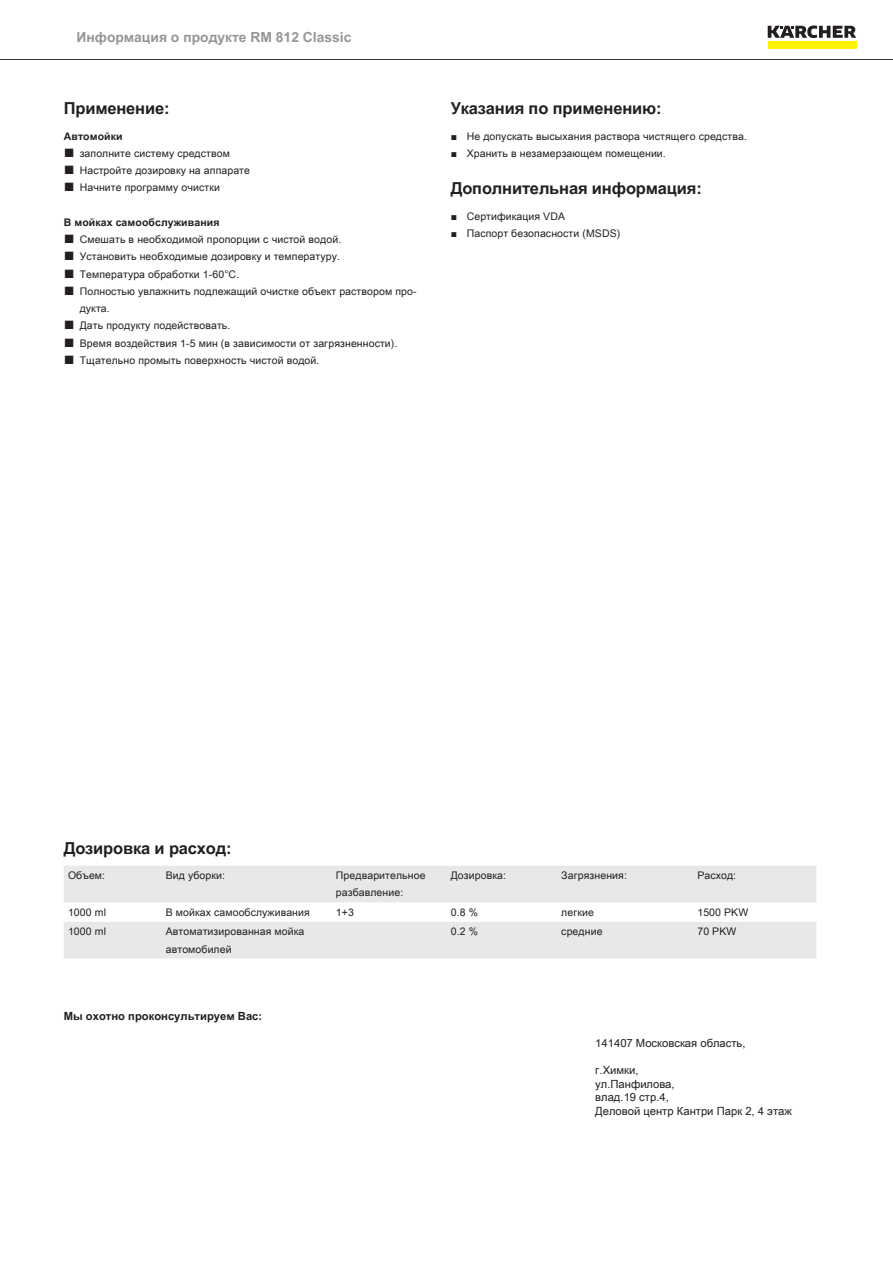
<style>
.page{position:relative;width:893px;height:1263px;background:#fff}
.page>*{position:absolute;margin:0;border:0;box-sizing:border-box;transform-origin:0 0}
.t1{font:700 16.5px "Arial Unicode MS";letter-spacing:-.01em;color:#231f20}
.t2{font:700 13.8px "Arial Unicode MS";color:#949698}
.t3{font:11.25px/13.5px "Arial Unicode MS";color:#231f20}
.t4{font:700 11.25px "Arial Unicode MS";color:#231f20}
.t5{font:10.5px/17.2px "Arial Unicode MS";letter-spacing:.01em;color:#231f20}
.t6{font:700 10.5px "Arial Unicode MS";letter-spacing:.01em;color:#231f20}
.s1{font-family:"Arial";font-size:18px}
.s2{font-family:"Arial"}
</style>
<div class="page">
<hr style="left:0;top:59px;width:893px;height:1px;background:#231f20">
<div style="left:768px;top:42px;width:88px;height:7px;background:#fff200"></div>
<svg style="left:768px;top:26px;width:88px;height:12px"></svg>
<svg style="left:64px;top:866px;width:752px;height:92px;fill:#e7e8e8"></svg>
<h2 class="t2" style="left:77px;top:27px;width:276px">Информация о продукте RM 812 Classic</h2>
<h1 class="t1" style="left:64px;top:96px;width:107px">Применение:</h1>
<p class="t6" style="left:64px;top:128px;width:60px">Автомойки</p>
<p class="t5" style="left:64px;top:144px;width:168px"><span class="s1">■</span> заполните систему средством</p>
<p class="t5" style="left:64px;top:162px;width:188px"><span class="s1">■</span> Настройте дозировку на аппарате</p>
<p class="t5" style="left:64px;top:179px;width:158px"><span class="s1">■</span> Начните программу очистки</p>
<p class="t6" style="left:64px;top:214px;width:157px">В мойках самообслуживания</p>
<p class="t5" style="left:64px;top:231px;width:279px"><span class="s1">■</span> Смешать в необходимой пропорции с чистой водой.</p>
<p class="t5" style="left:64px;top:248px;width:278px"><span class="s1">■</span> Установить необходимые дозировку и температуру.</p>
<p class="t5" style="left:64px;top:265px;width:177px"><span class="s1">■</span> Температура обработки 1-60°C.</p>
<p class="t5" style="left:80px;top:282px;width:338px;text-indent:-16px"><span class="s1">■</span> Полностью увлажнить подлежащий очистке объект раствором про&shy;дукта.</p>
<p class="t5" style="left:64px;top:317px;width:168px"><span class="s1">■</span> Дать продукту подействовать.</p>
<p class="t5" style="left:64px;top:334px;width:335px"><span class="s1">■</span> Время воздействия 1-5 мин (в зависимости от загрязненности).</p>
<p class="t5" style="left:64px;top:351px;width:257px"><span class="s1">■</span> Тщательно промыть поверхность чистой водой.</p>
<h1 class="t1" style="left:451px;top:96px;width:212px">Указания по применению:</h1>
<p class="t5" style="left:451px;top:127px;width:298px"><span class="s2">■</span> Не допускать высыхания раствора чистящего средства.</p>
<p class="t5" style="left:451px;top:144px;width:217px"><span class="s2">■</span> Хранить в незамерзающем помещении.</p>
<h1 class="t1" style="left:451px;top:176px;width:253px">Дополнительная информация:</h1>
<p class="t5" style="left:451px;top:207px;width:116px"><span class="s2">■</span> Сертификация VDA</p>
<p class="t5" style="left:451px;top:224px;width:171px"><span class="s2">■</span> Паспорт безопасности (MSDS)</p>
<h1 class="t1" style="left:64px;top:836px;width:169px">Дозировка и расход:</h1>
<p class="t5" style="left:68px;top:867px;width:39px">Объем:</p>
<p class="t5" style="left:166px;top:867px;width:61px">Вид уборки:</p>
<p class="t5" style="left:336px;top:867px;width:91px">Предварительное разбавление:</p>
<p class="t5" style="left:451px;top:867px;width:57px">Дозировка:</p>
<p class="t5" style="left:561px;top:867px;width:67px">Загрязнения:</p>
<p class="t5" style="left:697px;top:867px;width:40px">Расход:</p>
<p class="t5" style="left:68px;top:903px;width:39px">1000 ml</p>
<p class="t5" style="left:166px;top:903px;width:146px">В мойках самообслуживания</p>
<p class="t5" style="left:336px;top:903px;width:20px">1+3</p>
<p class="t5" style="left:451px;top:903px;width:29px">0.8 %</p>
<p class="t5" style="left:561px;top:903px;width:34px">легкие</p>
<p class="t5" style="left:697px;top:903px;width:52px">1500 PKW</p>
<p class="t5" style="left:68px;top:923px;width:39px">1000 ml</p>
<p class="t5" style="left:166px;top:923px;width:140px">Автоматизированная мойка автомобилей</p>
<p class="t5" style="left:451px;top:923px;width:29px">0.2 %</p>
<p class="t5" style="left:561px;top:923px;width:43px">средние</p>
<p class="t5" style="left:697px;top:923px;width:41px">70 PKW</p>
<p class="t4" style="left:64px;top:1008px;width:200px">Мы охотно проконсультируем Вас:</p>
<p class="t3" style="left:595px;top:1036px;width:152px">141407 Московская область,</p>
<p class="t3" style="left:595px;top:1063px;width:198px">г.Химки,<br>ул.Панфилова,<br>влад.19 стр.4,<br>Деловой центр Кантри Парк 2, 4 этаж</p>
</div>
